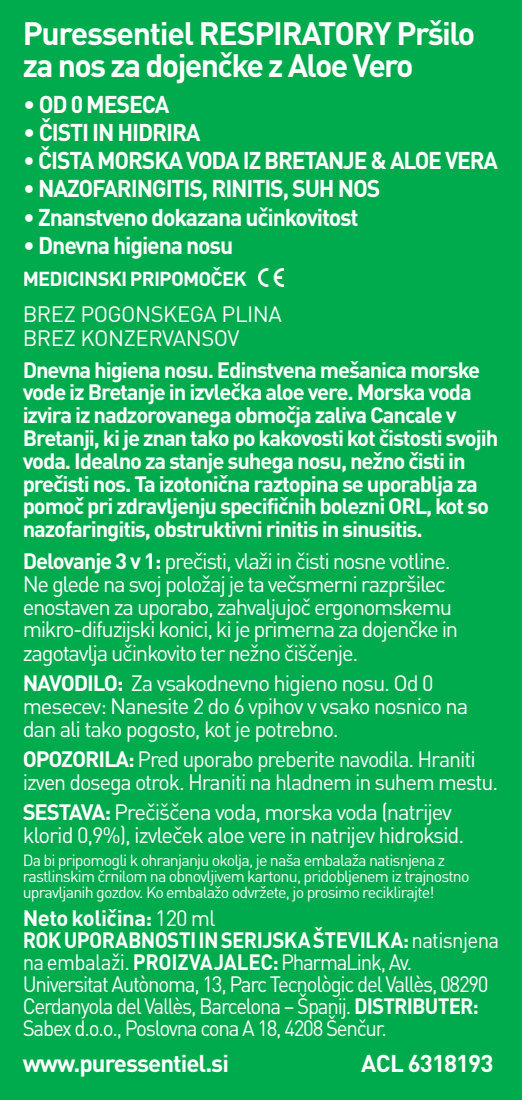
<style>
.page{position:relative;width:522px;height:1100px;background:#00ab4d}
.page>*{position:absolute;margin:0;border:0;box-sizing:border-box;transform-origin:0 0}
.t1{font:700 32px/32px "DIN Pro";letter-spacing:-.05em;color:#fff}
.t2{font:700 24px/28px "DIN Pro";letter-spacing:-.05em;color:#fff}
.t3{font:22px/22.8px "DIN Pro";letter-spacing:-.06em;color:#fff}
.t4{font:700 22px/22.8px "DIN Pro";letter-spacing:-.05em;color:#fff}
.t5{font:22px/24px "DIN Pro";letter-spacing:-.02em;color:#fff}
.t6{font:700 20px "DIN Pro";letter-spacing:-.04em;color:#fff}
.t7{font:16px/16px "DIN Pro";letter-spacing:-.05em;color:#fff}
.s1{font-weight:700}
</style>
<div class="page">
<img style="left:258px;top:268px;width:25px;height:18px">
<h1 class="t1" style="left:23px;top:14px;width:454px">Puressentiel RESPIRATORY Pršilo za nos za dojenčke z Aloe Vero</h1>
<p class="t2" style="left:23px;top:88px;width:477px">∙ OD 0 MESECA<br>∙ ČISTI IN HIDRIRA<br>∙ ČISTA MORSKA VODA IZ BRETANJE &amp; ALOE VERA ∙ NAZOFARINGITIS, RINITIS, SUH NOS<br>∙ Znanstveno dokazana učinkovitost<br>∙ Dnevna higiena nosu</p>
<p class="t6" style="left:23px;top:262px;width:225px">MEDICINSKI PRIPOMOČEK</p>
<p class="t5" style="left:23px;top:299px;width:261px">BREZ POGONSKEGA PLINA<br>BREZ KONZERVANSOV</p>
<p class="t4" style="left:23px;top:356px;width:477px">Dnevna higiena nosu. Edinstvena mešanica morske vode iz Bretanje in izvlečka aloe vere. Morska voda izvira iz nadzorovanega območja zaliva Cancale v Bretanji, ki je znan tako po kakovosti kot čistosti svojih voda. Idealno za stanje suhega nosu, nežno čisti in prečisti nos. Ta izotonična raztopina se uporablja za pomoč pri zdravljenju specifičnih bolezni ORL, kot so nazofaringitis, obstruktivni rinitis in sinusitis.</p>
<p class="t3" style="left:23px;top:548px;width:437px"><span class="s1">Delovanje 3 v 1:</span> prečisti, vlaži in čisti nosne votline.<br>Ne glede na svoj položaj je ta večsmerni razpršilec enostaven za uporabo, zahvaljujoč ergonomskemu mikro-difuzijski konici, ki je primerna za dojenčke in zagotavlja učinkovito ter nežno čiščenje.</p>
<p class="t3" style="left:23px;top:669px;width:447px"><span class="s1">NAVODILO:</span> Za vsakodnevno higieno nosu. Od 0 mesecev: Nanesite 2 do 6 vpihov v vsako nosnico na dan ali tako pogosto, kot je potrebno.</p>
<p class="t3" style="left:23px;top:745px;width:477px"><span class="s1">OPOZORILA:</span> Pred uporabo preberite navodila. Hraniti izven dosega otrok. Hraniti na hladnem in suhem mestu.</p>
<p class="t3" style="left:23px;top:798px;width:443px"><span class="s1">SESTAVA:</span> Prečiščena voda, morska voda (natrijev klorid 0,9%), izvleček aloe vere in natrijev hidroksid.</p>
<p class="t7" style="left:23px;top:850px;width:448px">Da bi pripomogli k ohranjanju okolja, je naša embalaža natisnjena z rastlinskim črnilom na obnovljivem kartonu, pridobljenem iz trajnostno upravljanih gozdov. Ko embalažo odvržete, jo prosimo reciklirajte!</p>
<p class="t3" style="left:23px;top:905px;width:478px"><span class="s1">Neto količina:</span> 120 ml<br><span class="s1">ROK UPORABNOSTI IN SERIJSKA ŠTEVILKA:</span> natisnjena na embalaži. <span class="s1">PROIZVAJALEC:</span> PharmaLink, Av.<br>Universitat Autònoma, 13, Parc Tecnològic del Vallès, 08290<br>Cerdanyola del Vallès, Barcelona – Španij. <span class="s1">DISTRIBUTER:<br></span>Sabex d.o.o., Poslovna cona A 18, 4208 Šenčur.</p>
<p class="t2" style="left:23px;top:1047px;width:208px">www.puressentiel.si</p>
<p class="t2" style="left:361px;top:1047px;width:134px">ACL 6318193</p>
</div>
